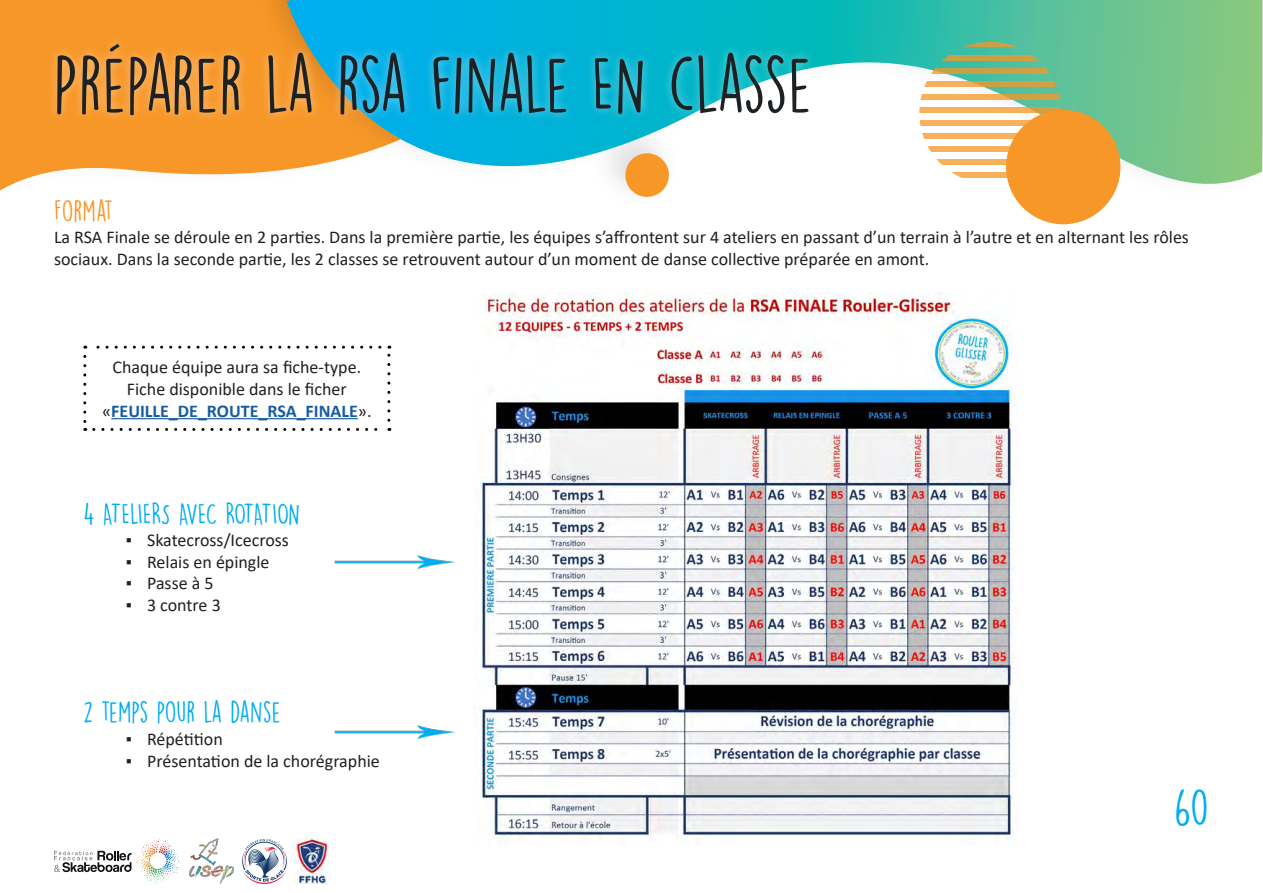
<style>
.page{position:relative;width:1263px;height:893px;background:#fff}
.page>*{position:absolute;margin:0;border:0;box-sizing:border-box;transform-origin:0 0}
.t1{font:72px "DK Lemon Yellow Sun";letter-spacing:-.025em;color:#1d2124}
.t2{font:45px "DK Lemon Yellow Sun";color:#00aeef}
.t3{font:27px "DK Lemon Yellow Sun";letter-spacing:-.025em;color:#00aeef}
.t4{font:27px "DK Lemon Yellow Sun";color:#f79727}
.t5{font:18px/21.6px "Calibri";color:#231f20}
.s1{font-weight:700;color:#175d9e}
</style>
<div class="page">
<svg style="left:0;top:0;width:239px;height:191px;fill:#f79728"></svg>
<img style="left:239px;top:0;width:48px;height:174px">
<svg style="left:287px;top:0;width:975px;height:225px"></svg>
<div style="left:1006px;top:110px;width:114px;height:114px;background:#f79728;border-radius:50%"></div>
<svg style="left:919px;top:55px;width:142px;height:5px"></svg>
<svg style="left:919px;top:42px;width:142px;height:5px"></svg>
<svg style="left:919px;top:68px;width:142px;height:5px"></svg>
<svg style="left:919px;top:81px;width:142px;height:6px"></svg>
<svg style="left:919px;top:94px;width:142px;height:6px"></svg>
<svg style="left:919px;top:107px;width:142px;height:6px"></svg>
<svg style="left:919px;top:120px;width:112px;height:6px"></svg>
<svg style="left:919px;top:133px;width:98px;height:6px"></svg>
<svg style="left:919px;top:146px;width:91px;height:6px"></svg>
<svg style="left:919px;top:159px;width:88px;height:6px"></svg>
<svg style="left:919px;top:172px;width:88px;height:6px"></svg>
<svg style="left:54px;top:839px;width:127px;height:45px"></svg>
<img style="left:190px;top:839px;width:44px;height:44px">
<svg style="left:242px;top:839px;width:45px;height:45px"></svg>
<img style="left:295px;top:839px;width:35px;height:44px">
<img style="left:480px;top:292px;width:538px;height:553px">
<hr style="left:111px;top:418px;width:247px;height:1px;background:#175d9e">
<svg style="left:83px;top:356px;width:3px;height:75px"></svg>
<svg style="left:94px;top:428px;width:296px;height:3px"></svg>
<svg style="left:387px;top:346px;width:3px;height:74px"></svg>
<svg style="left:85px;top:346px;width:295px;height:3px"></svg>
<div style="left:48px;top:35px;width:769px;height:89px;background:#fff;opacity:.5"></div>
<img style="left:334px;top:555px;width:121px;height:14px">
<img style="left:334px;top:725px;width:121px;height:14px">
<h1 class="t1" style="left:54px;top:41px;width:760px">PRÉPARER LA RSA FINALE EN CLASSE</h1>
<h3 class="t4" style="left:54px;top:194px;width:61px">FORMAT</h3>
<p class="t5" style="left:54px;top:226px;width:1136px">La RSA Finale se déroule en 2 parties. Dans la première partie, les équipes s’affrontent sur 4 ateliers en passant d’un terrain à l’autre et en alternant les rôles sociaux. Dans la seconde partie, les 2 classes se retrouvent autour d’un moment de danse collective préparée en amont.</p>
<p class="t5" style="left:102px;top:356px;width:271px;text-align:center">Chaque équipe aura sa fiche-type.<br>Fiche disponible dans le ficher «<span class="s1">FEUILLE_DE_ROUTE_RSA_FINALE</span>».</p>
<h3 class="t3" style="left:83px;top:497px;width:218px">4 ATELIERS AVEC ROTATION</h3>
<p class="t5" style="left:126px;top:529px;width:165px">▪ Skatecross/Icecross</p>
<p class="t5" style="left:126px;top:550px;width:145px">▪ Relais en épingle</p>
<p class="t5" style="left:126px;top:572px;width:89px">▪ Passe à 5</p>
<p class="t5" style="left:126px;top:594px;width:96px">▪ 3 contre 3</p>
<h3 class="t3" style="left:83px;top:696px;width:199px">2 TEMPS POUR LA DANSE</h3>
<p class="t5" style="left:126px;top:728px;width:98px">▪ Répétition</p>
<p class="t5" style="left:126px;top:749px;width:255px">▪ Présentation de la chorégraphie</p>
<h2 class="t2" style="left:1174px;top:781px;width:36px">60</h2>
</div>
